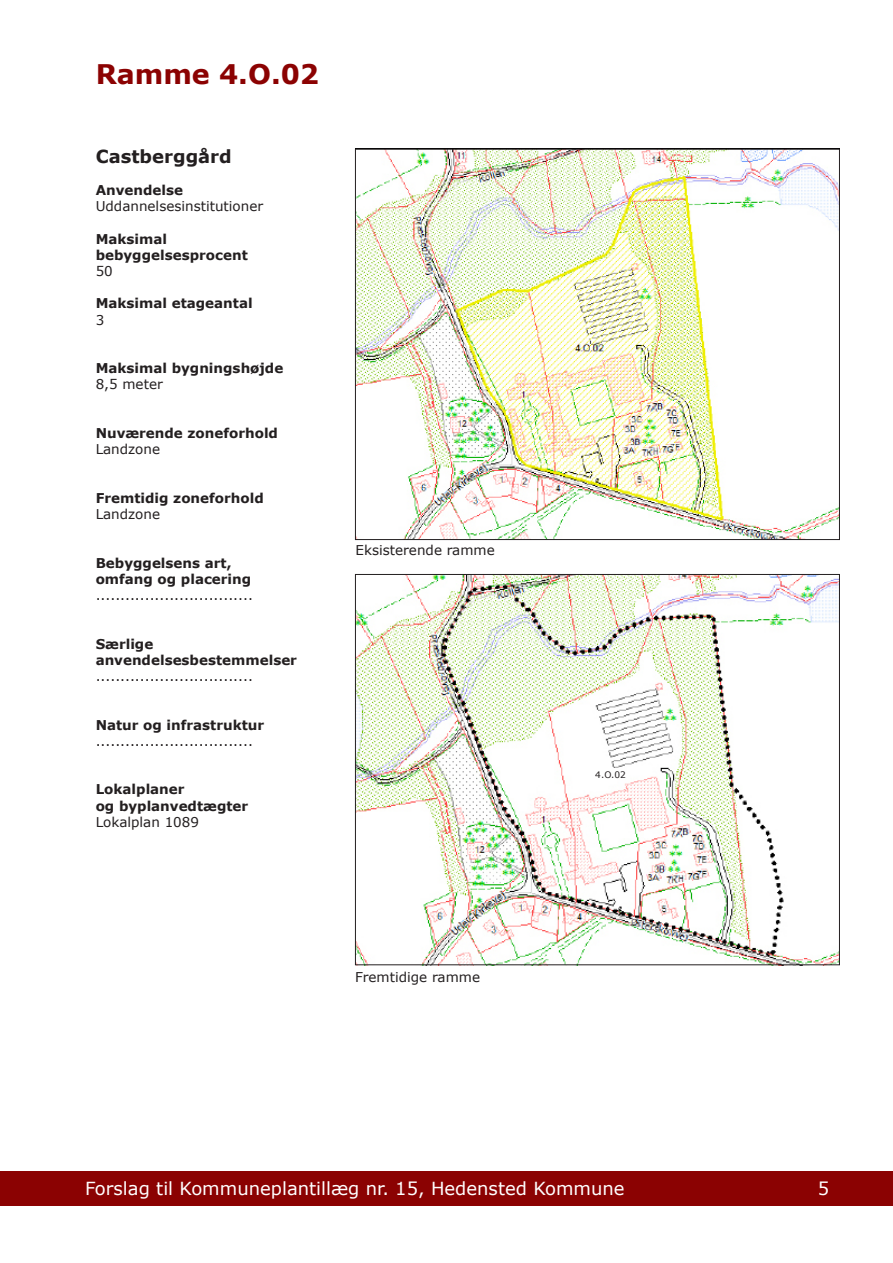
<style>
.page{position:relative;width:893px;height:1263px;background:#fff}
.page>*{position:absolute;margin:0;border:0;box-sizing:border-box;transform-origin:0 0}
.Overskrift_Stor_blå{font:700 27px "Verdana";color:#8b0202}
.t1{font:18px "Verdana";color:#fff}
.Overskrift_Mellem{font:700 18px "Verdana";color:#231f20}
.Brødtekst_fed{font:700 13.5px "Verdana";color:#231f20}
.Brødtekst{font:13.5px "Verdana";color:#231f20}
.Brødtekst-2{font:9px "Verdana";color:#231f20}
</style>
<div class="page">
<div style="left:0;top:1171px;width:893px;height:34px;background:#8b0202"></div>
<img style="left:357px;top:576px;width:481px;height:387px">
<img style="left:357px;top:151px;width:481px;height:387px">
<p class="Overskrift_Stor_blå" style="left:96px;top:55px;width:225px">Ramme 4.O.02</p>
<p class="Overskrift_Mellem" style="left:96px;top:143px;width:138px">Castberggård</p>
<p class="Brødtekst_fed" style="left:96px;top:181px;width:89px">Anvendelse</p>
<p class="Brødtekst" style="left:96px;top:197px;width:169px">Uddannelsesinstitutioner</p>
<p class="Brødtekst_fed" style="left:96px;top:229px;width:73px">Maksimal</p>
<p class="Brødtekst_fed" style="left:96px;top:245px;width:154px">bebyggelsesprocent</p>
<p class="Brødtekst" style="left:96px;top:262px;width:19px">50</p>
<p class="Brødtekst_fed" style="left:96px;top:294px;width:158px">Maksimal etageantal</p>
<p class="Brødtekst" style="left:96px;top:310px;width:10px">3</p>
<p class="Brødtekst_fed" style="left:96px;top:359px;width:189px">Maksimal bygningshøjde</p>
<p class="Brødtekst" style="left:96px;top:375px;width:69px">8,5 meter</p>
<p class="Brødtekst_fed" style="left:96px;top:424px;width:184px">Nuværende zoneforhold</p>
<p class="Brødtekst" style="left:96px;top:440px;width:66px">Landzone</p>
<p class="Brødtekst_fed" style="left:96px;top:488px;width:170px">Fremtidig zoneforhold</p>
<p class="Brødtekst" style="left:96px;top:505px;width:66px">Landzone</p>
<p class="Brødtekst_fed" style="left:96px;top:553px;width:137px">Bebyggelsens art,</p>
<p class="Brødtekst_fed" style="left:96px;top:569px;width:157px">omfang og placering</p>
<p class="Brødtekst" style="left:96px;top:586px;width:159px">................................</p>
<p class="Brødtekst_fed" style="left:96px;top:634px;width:59px">Særlige</p>
<p class="Brødtekst_fed" style="left:96px;top:650px;width:203px">anvendelsesbestemmelser</p>
<p class="Brødtekst" style="left:96px;top:667px;width:159px">................................</p>
<p class="Brødtekst_fed" style="left:96px;top:715px;width:170px">Natur og infrastruktur</p>
<p class="Brødtekst" style="left:96px;top:732px;width:159px">................................</p>
<p class="Brødtekst_fed" style="left:96px;top:780px;width:90px">Lokalplaner</p>
<p class="Brødtekst_fed" style="left:96px;top:796px;width:154px">og byplanvedtægter</p>
<p class="Brødtekst" style="left:96px;top:813px;width:105px">Lokalplan 1089</p>
<p class="Brødtekst" style="left:356px;top:540px;width:141px">Eksisterende ramme</p>
<p class="Brødtekst" style="left:355px;top:968px;width:126px">Fremtidige ramme</p>
<p class="Brødtekst-2" style="left:595px;top:768px;width:32px">4.O.02</p>
<h2 class="t1" style="left:85px;top:1176px;width:541px">Forslag til Kommuneplantillæg nr. 15, Hedensted Kommune</h2>
<h2 class="t1" style="left:818px;top:1176px;width:13px">5</h2>
</div>
